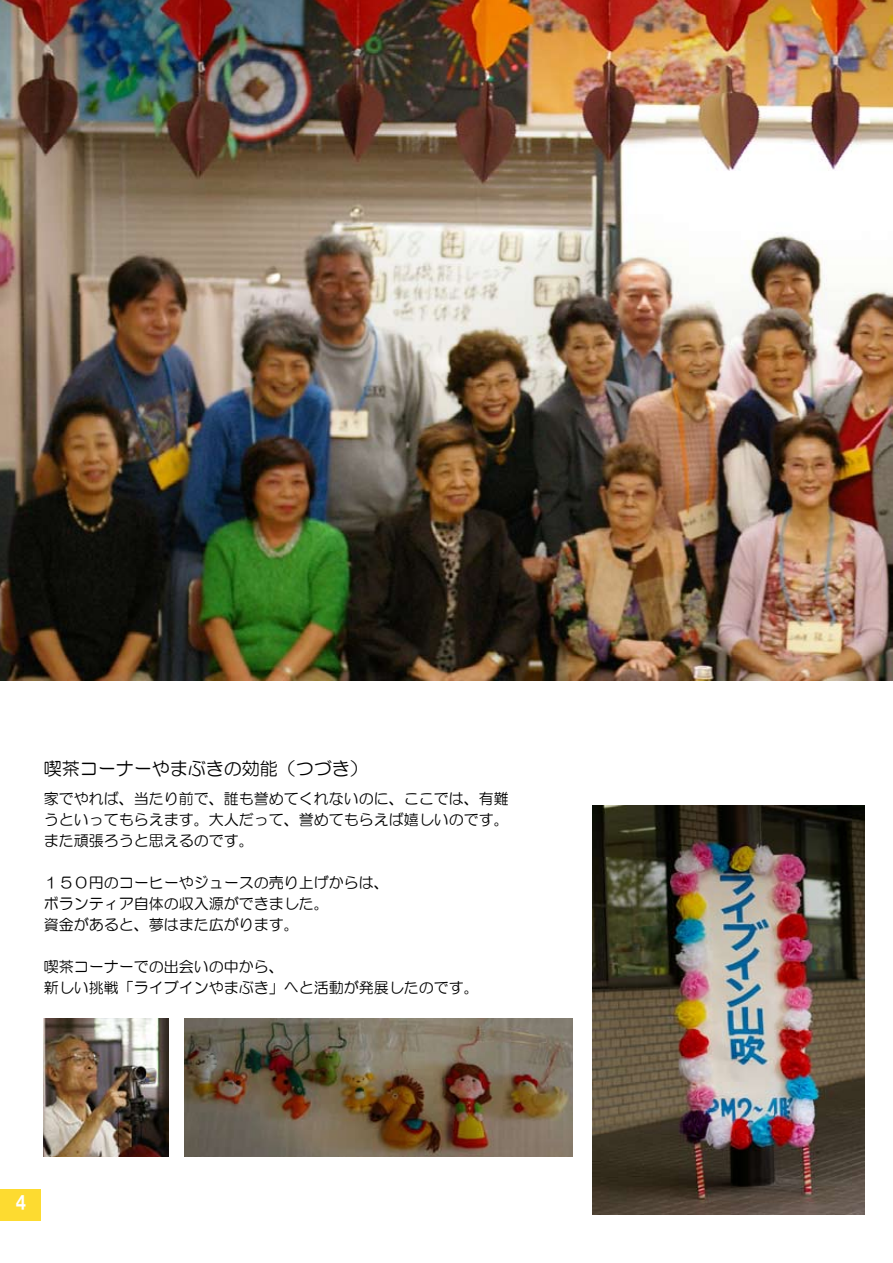
<style>
.page{position:relative;width:893px;height:1263px;background:#fff}
.page>*{position:absolute;margin:0;border:0;box-sizing:border-box;transform-origin:0 0}
.t1{font:18px "HG Maru Gothic MPRO";color:#000}
.t2{font:18px "HGP Soei Kakugothic UB";color:#fff}
.t3{font:15px/21px "HG Maru Gothic MPRO";color:#000}
</style>
<div class="page">
<img style="left:0;top:0;width:893px;height:680px">
<img style="left:592px;top:805px;width:273px;height:409px">
<img style="left:44px;top:1019px;width:125px;height:137px">
<img style="left:184px;top:1019px;width:388px;height:137px">
<div style="left:0;top:1189px;width:41px;height:31px;background:#fddb30"></div>
<p class="t1" style="left:44px;top:760px;width:326px">喫茶コーナーやまぶきの効能（つづき）</p>
<p class="t3" style="left:44px;top:788px;width:466px;text-align:justify">家でやれば、当たり前で、誰も誉めてくれないのに、ここでは、有難うといってもらえます。大人だって、誉めてもらえば嬉しいのです。また頑張ろうと思えるのです。</p>
<p class="t3" style="left:44px;top:872px;width:346px">１５０円のコーヒーやジュースの売り上げからは、ボランティア自体の収入源ができました。<br>資金があると、夢はまた広がります。</p>
<p class="t3" style="left:44px;top:956px;width:436px">喫茶コーナーでの出会いの中から、<br>新しい挑戦「ライブインやまぶき」へと活動が発展したのです。</p>
<p class="t2" style="left:15px;top:1193px;width:13px">4</p>
</div>
